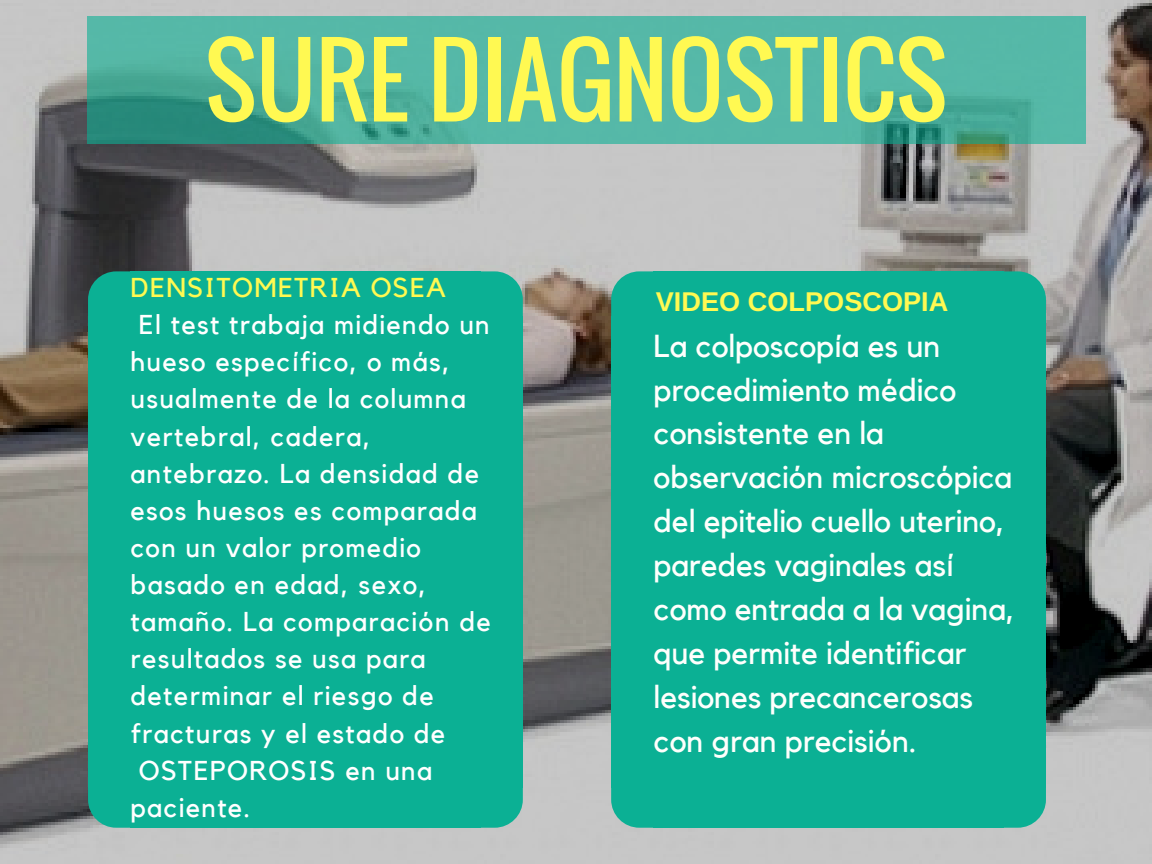
<style>
.page{position:relative;width:1152px;height:864px;background:#fff}
.page>*{position:absolute;margin:0;border:0;box-sizing:border-box;transform-origin:0 0}
.t1{font:96.6px "Oswald";color:#fff952}
.t2{font:31.65px/43.8px "Kollektif";color:#fefffc}
.t3{font:27.15px "Kollektif";letter-spacing:.05em;color:#fff}
.t4{font:27.15px "Kollektif";letter-spacing:.05em;color:#fff952}
.t5{font:700 27.15px "Arimo";color:#fff952}
</style>
<div class="page">
<img style="left:0;top:0;width:1152px;height:864px">
<svg style="left:481px;top:271px;width:42px;height:45px;background:#22b299"></svg>
<div style="left:479px;top:316px;width:44px;height:472px;background:#0bb094"></div>
<div style="left:122px;top:295px;width:375px;height:515px;background:#0bb094"></div>
<div style="left:130px;top:271px;width:351px;height:47px;background:#0bb094"></div>
<svg style="left:88px;top:271px;width:42px;height:45px;background:#0ea38a"></svg>
<div style="left:88px;top:316px;width:44px;height:472px;background:#0bb094"></div>
<div style="left:130px;top:787px;width:351px;height:41px;background:#0bb094"></div>
<svg style="left:88px;top:788px;width:42px;height:40px;background:#1aad94"></svg>
<svg style="left:481px;top:788px;width:42px;height:40px"></svg>
<svg style="left:1004px;top:271px;width:42px;height:45px;background:#20b198"></svg>
<div style="left:1002px;top:316px;width:44px;height:472px;background:#0bb094"></div>
<div style="left:645px;top:295px;width:375px;height:515px;background:#0bb094"></div>
<div style="left:653px;top:271px;width:351px;height:47px;background:#0bb094"></div>
<svg style="left:611px;top:271px;width:42px;height:45px;background:#1eb198"></svg>
<div style="left:611px;top:316px;width:44px;height:472px;background:#0bb094"></div>
<div style="left:653px;top:787px;width:351px;height:41px;background:#0bb094"></div>
<svg style="left:611px;top:788px;width:42px;height:40px;background:#20b299"></svg>
<svg style="left:1004px;top:788px;width:42px;height:40px"></svg>
<svg style="left:87px;top:17px;width:999px;height:127px;background:#4fb2a0"></svg>
<h1 class="t1" style="left:205px;top:6px;width:744px">SURE DIAGNOSTICS</h1>
<p class="t4" style="left:130px;top:275px;width:317px">DENSITOMETRIA OSEA</p>
<p class="t3" style="left:139px;top:312px;width:352px">El test trabaja midiendo un</p>
<p class="t3" style="left:130px;top:349px;width:321px">hueso específico, o más,</p>
<p class="t3" style="left:130px;top:386px;width:337px">usualmente de la columna</p>
<p class="t3" style="left:130px;top:424px;width:242px">vertebral, cadera,</p>
<p class="t3" style="left:130px;top:461px;width:350px">antebrazo. La densidad de</p>
<p class="t3" style="left:130px;top:498px;width:348px">esos huesos es comparada</p>
<p class="t3" style="left:130px;top:535px;width:292px">con un valor promedio</p>
<p class="t3" style="left:130px;top:572px;width:297px">basado en edad, sexo,</p>
<p class="t3" style="left:130px;top:609px;width:362px">tamaño. La comparación de</p>
<p class="t3" style="left:130px;top:646px;width:297px">resultados se usa para</p>
<p class="t3" style="left:130px;top:683px;width:305px">determinar el riesgo de</p>
<p class="t3" style="left:130px;top:721px;width:316px">fracturas y el estado de</p>
<p class="t3" style="left:139px;top:758px;width:295px">OSTEPOROSIS en una</p>
<p class="t3" style="left:130px;top:795px;width:121px">paciente.</p>
<p class="t5" style="left:656px;top:286px;width:294px">VIDEO COLPOSCOPIA</p>
<p class="t2" style="left:654px;top:325px;width:363px">La colposcopía es un procedimiento médico consistente en la observación microscópica del epitelio cuello uterino, paredes vaginales así como entrada a la vagina, que permite identificar lesiones precancerosas con gran precisión.</p>
</div>
